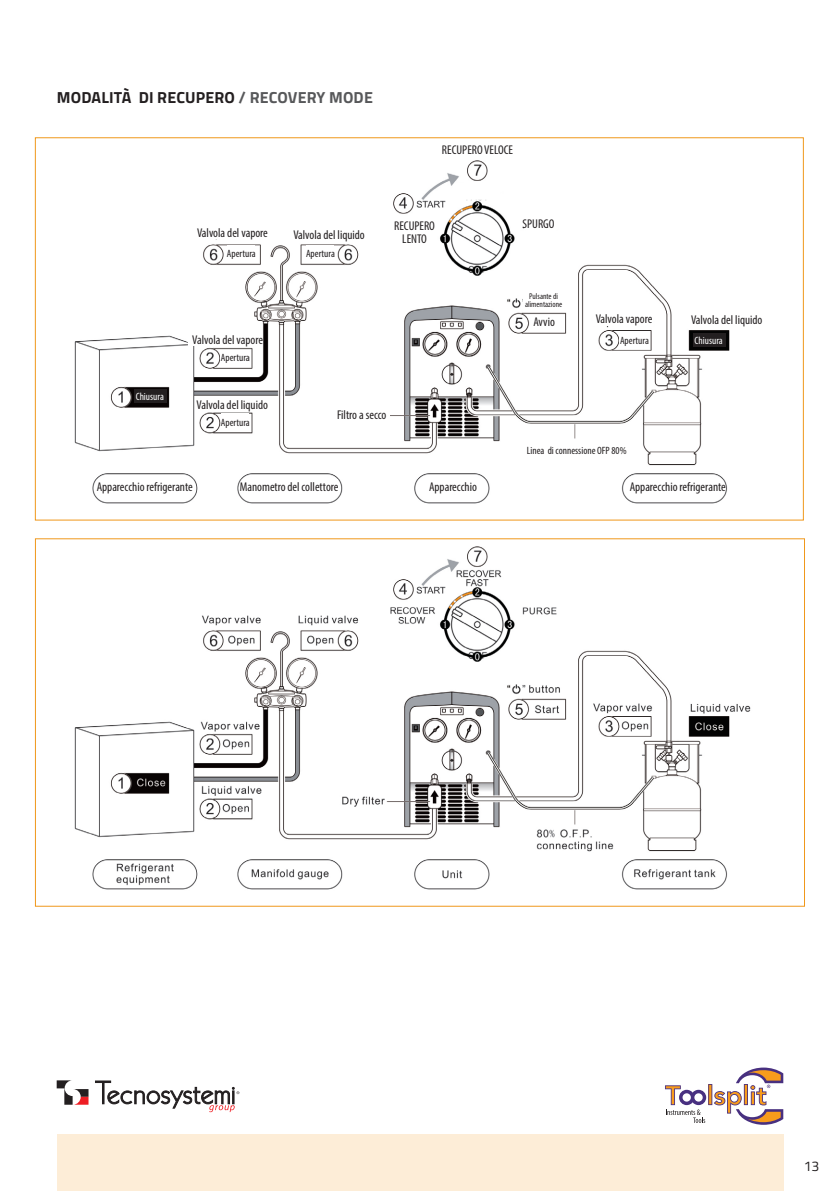
<style>
.page{position:relative;width:840px;height:1191px;background:#fff}
.page>*{position:absolute;margin:0;border:0;box-sizing:border-box;transform-origin:0 0}
.t1{font:700 16px "Titillium Web";letter-spacing:.01em;color:#231f20}
.t2{font:14px "Titillium Web";color:#231f20}
.t3{font:condensed 12.8px "Myriad Pro";color:#231f20}
.t4{font:condensed 10.6px "Myriad Pro";color:#231f20}
.t5{font:condensed 10.6px "Myriad Pro";color:#fff}
.t6{font:condensed 8.4px/8.4px "Myriad Pro";color:#231f20;text-align:center}
.s1{color:#57585a}
</style>
<div class="page">
<svg style="left:57px;top:1080px;width:31px;height:24px"></svg>
<svg style="left:95px;top:1080px;width:144px;height:32px"></svg>
<svg style="left:708px;top:1084px;width:4px;height:21px"></svg>
<svg style="left:714px;top:1067px;width:68px;height:57px"></svg>
<svg style="left:665px;top:1085px;width:40px;height:38px"></svg>
<div style="left:57px;top:1134px;width:725px;height:57px;background:#fdedd7"></div>
<img style="left:74px;top:160px;width:656px;height:344px">
<div style="left:633px;top:480px;width:87px;height:14px;background:#fff"></div>
<div style="left:422px;top:479px;width:62px;height:15px;background:#fff"></div>
<div style="left:249px;top:479px;width:88px;height:15px;background:#fff"></div>
<div style="left:107px;top:476px;width:81px;height:23px;background:#fff"></div>
<div style="left:526px;top:441px;width:92px;height:31px;background:#fff"></div>
<svg style="left:513px;top:212px;width:56px;height:20px"></svg>
<svg style="left:376px;top:218px;width:63px;height:26px"></svg>
<div style="left:201px;top:398px;width:64px;height:13px;background:#fff"></div>
<div style="left:297px;top:227px;width:65px;height:14px;background:#fff"></div>
<div style="left:188px;top:332px;width:74px;height:14px;background:#fff"></div>
<div style="left:193px;top:225px;width:74px;height:14px;background:#fff"></div>
<div style="left:523px;top:296px;width:44px;height:16px;background:#fff"></div>
<div style="left:693px;top:333px;width:32px;height:13px;background:#231f20"></div>
<div style="left:134px;top:389px;width:33px;height:13px;background:#231f20"></div>
<div style="left:619px;top:333px;width:30px;height:13px;background:#fff"></div>
<div style="left:687px;top:312px;width:73px;height:16px;background:#fff"></div>
<div style="left:593px;top:312px;width:59px;height:14px;background:#fff"></div>
<div style="left:220px;top:350px;width:29px;height:15px;background:#fff"></div>
<div style="left:221px;top:414px;width:27px;height:15px;background:#fff"></div>
<div style="left:227px;top:245px;width:27px;height:15px;background:#fff"></div>
<div style="left:306px;top:245px;width:27px;height:15px;background:#fff"></div>
<div style="left:327px;top:407px;width:62px;height:15px;background:#fff"></div>
<svg style="left:451px;top:180px;width:54px;height:20px"></svg>
<div style="left:532px;top:318px;width:28px;height:11px;background:#fff"></div>
<img style="left:74px;top:546px;width:677px;height:344px">
<p class="t1" style="left:57px;top:85px;width:317px">MODALITÀ DI RECUPERO <span class="s1">/ RECOVERY MODE</span></p>
<p class="t3" style="left:441px;top:142px;width:72px">RECUPERO VELOCE</p>
<p class="t5" style="left:136px;top:390px;width:30px">Chiusura</p>
<p class="t3" style="left:197px;top:225px;width:72px">Valvola del vapore</p>
<p class="t3" style="left:293px;top:227px;width:73px">Valvola del liquido</p>
<p class="t4" style="left:227px;top:247px;width:30px">Apertura</p>
<p class="t4" style="left:306px;top:247px;width:30px">Apertura</p>
<p class="t3" style="left:192px;top:332px;width:72px">Valvola del vapore</p>
<p class="t4" style="left:221px;top:351px;width:30px">Apertura</p>
<p class="t3" style="left:394px;top:218px;width:42px">RECUPERO</p>
<p class="t3" style="left:522px;top:216px;width:33px">SPURGO</p>
<p class="t3" style="left:402px;top:231px;width:26px">LENTO</p>
<p class="t6" style="left:524px;top:292px;width:39px">Pulsante di alimentazione</p>
<p class="t3" style="left:533px;top:314px;width:23px">Avvio</p>
<p class="t3" style="left:595px;top:311px;width:58px">Valvola vapore</p>
<p class="t3" style="left:690px;top:312px;width:73px">Valvola del liquido</p>
<p class="t4" style="left:619px;top:334px;width:30px">Apertura</p>
<p class="t5" style="left:694px;top:334px;width:30px">Chiusura</p>
<p class="t3" style="left:196px;top:397px;width:73px">Valvola del liquido</p>
<p class="t4" style="left:221px;top:416px;width:30px">Apertura</p>
<p class="t3" style="left:337px;top:407px;width:51px">Filtro a secco</p>
<p class="t4" style="left:526px;top:443px;width:101px">Linea di connessione OFP 80%</p>
<p class="t3" style="left:97px;top:479px;width:98px">Apparecchio refrigerante</p>
<p class="t3" style="left:240px;top:479px;width:100px">Manometro del collettore</p>
<p class="t3" style="left:429px;top:479px;width:49px">Apparecchio</p>
<p class="t3" style="left:629px;top:479px;width:98px">Apparecchio refrigerante</p>
<p class="t2" style="left:803px;top:1156px;width:17px">13</p>
</div>
